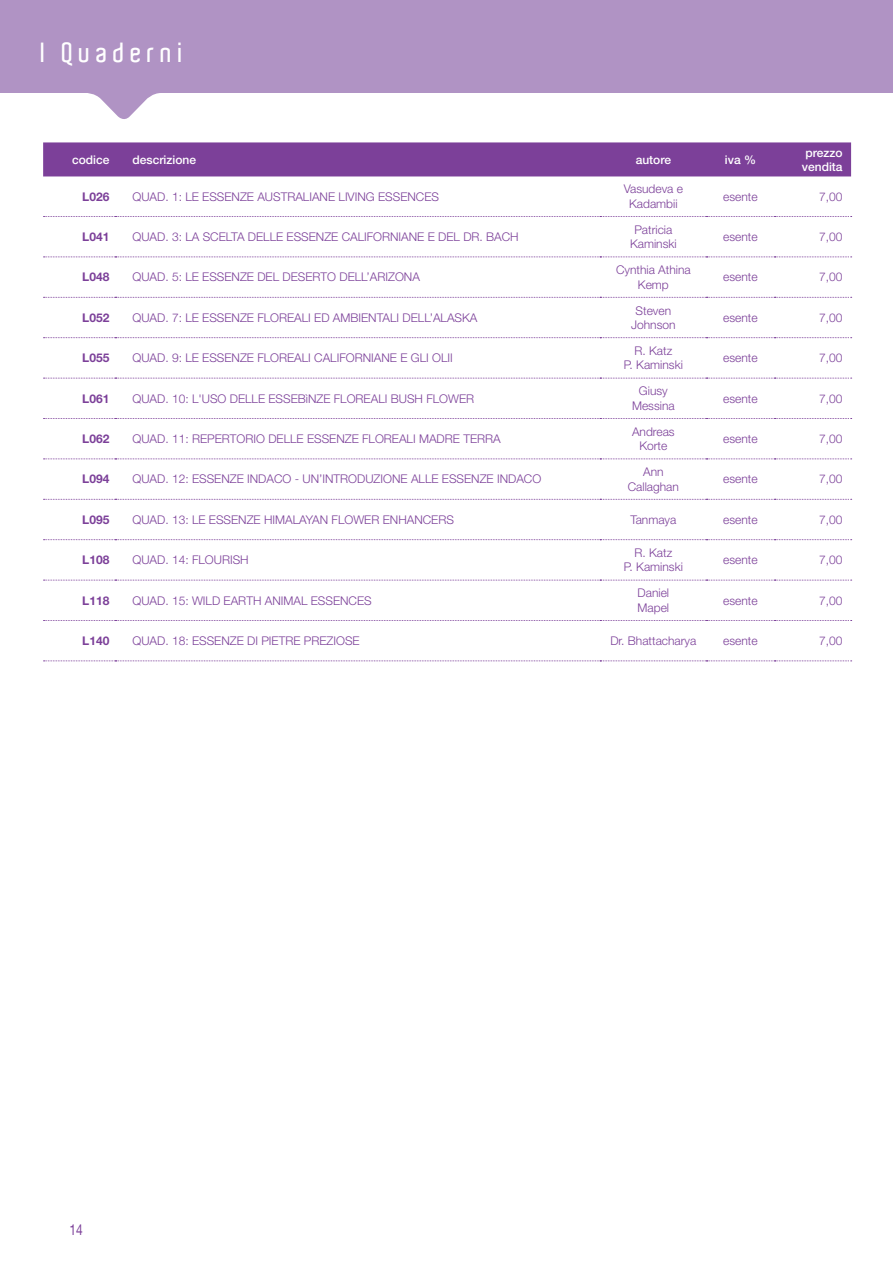
<style>
.page{position:relative;width:893px;height:1263px;background:#fff}
.page>*{position:absolute;margin:0;border:0;box-sizing:border-box;transform-origin:0 0}
.t1{font:600 27px "Aldo";letter-spacing:.2em;color:#fff}
.t2{font:15px "Helvetica Neue LT Std";color:#7c4099;scale:.8 1}
.t3{font:300 12px/14.4px "Helvetica Neue LT Std";color:#7c4099;text-align:center}
.t4{font:700 12px "Helvetica Neue LT Std";color:#7c4099}
.t5{font:500 12px "Helvetica Neue LT Std";color:#fff}
</style>
<div class="page">
<svg style="left:0;top:0;width:893px;height:119px;fill:#b093c4"></svg>
<div style="left:43px;top:142px;width:808px;height:34px;background:#7c4099"></div>
<svg style="left:44px;top:216px;width:808px;height:1px"></svg>
<svg style="left:44px;top:257px;width:808px;height:1px"></svg>
<svg style="left:44px;top:297px;width:808px;height:1px"></svg>
<svg style="left:44px;top:337px;width:808px;height:1px"></svg>
<svg style="left:44px;top:378px;width:808px;height:1px"></svg>
<svg style="left:44px;top:418px;width:808px;height:1px"></svg>
<svg style="left:44px;top:458px;width:808px;height:1px"></svg>
<svg style="left:44px;top:499px;width:808px;height:1px"></svg>
<svg style="left:44px;top:539px;width:808px;height:1px"></svg>
<svg style="left:44px;top:580px;width:808px;height:1px"></svg>
<svg style="left:44px;top:620px;width:808px;height:1px"></svg>
<svg style="left:44px;top:660px;width:808px;height:1px"></svg>
<p class="t1" style="left:41px;top:37px;width:144px">I Quaderni</p>
<p class="t5" style="left:72px;top:152px;width:39px">codice</p>
<p class="t5" style="left:132px;top:152px;width:65px">descrizione</p>
<p class="t5" style="left:636px;top:152px;width:37px">autore</p>
<p class="t5" style="left:725px;top:152px;width:33px">iva %</p>
<p class="t5" style="left:805px;top:145px;width:39px">prezzo</p>
<p class="t5" style="left:802px;top:160px;width:42px">vendita</p>
<p class="t4" style="left:82px;top:189px;width:29px">L026</p>
<p class="t3" style="left:132px;top:189px;width:308px">QUAD. 1: LE ESSENZE AUSTRALIANE LIVING ESSENCES</p>
<p class="t4" style="left:82px;top:229px;width:29px">L041</p>
<p class="t3" style="left:132px;top:229px;width:388px">QUAD. 3: LA SCELTA DELLE ESSENZE CALIFORNIANE E DEL DR. BACH</p>
<p class="t3" style="left:624px;top:182px;width:61px">Vasudeva e</p>
<p class="t3" style="left:629px;top:196px;width:50px">Kadambii</p>
<p class="t3" style="left:634px;top:222px;width:40px">Patricia</p>
<p class="t3" style="left:630px;top:236px;width:48px">Kaminski</p>
<p class="t3" style="left:723px;top:189px;width:36px">esente</p>
<p class="t3" style="left:819px;top:189px;width:25px">7,00</p>
<p class="t3" style="left:723px;top:229px;width:36px">esente</p>
<p class="t3" style="left:819px;top:229px;width:25px">7,00</p>
<p class="t4" style="left:82px;top:270px;width:29px">L048</p>
<p class="t3" style="left:132px;top:270px;width:289px">QUAD. 5: LE ESSENZE DEL DESERTO DELL’ARIZONA</p>
<p class="t3" style="left:616px;top:262px;width:76px">Cynthia Athina<br>Kemp</p>
<p class="t3" style="left:723px;top:270px;width:36px">esente</p>
<p class="t3" style="left:819px;top:270px;width:25px">7,00</p>
<p class="t4" style="left:82px;top:310px;width:29px">L052</p>
<p class="t3" style="left:132px;top:310px;width:347px">QUAD. 7: LE ESSENZE FLOREALI ED AMBIENTALI DELL’ALASKA</p>
<p class="t3" style="left:636px;top:303px;width:37px">Steven</p>
<p class="t3" style="left:631px;top:317px;width:46px">Johnson</p>
<p class="t3" style="left:723px;top:310px;width:36px">esente</p>
<p class="t3" style="left:819px;top:310px;width:25px">7,00</p>
<p class="t4" style="left:82px;top:350px;width:29px">L055</p>
<p class="t3" style="left:132px;top:350px;width:322px">QUAD. 9: LE ESSENZE FLOREALI CALIFORNIANE E GLI OLII</p>
<p class="t3" style="left:634px;top:343px;width:39px">R. Katz</p>
<p class="t3" style="left:624px;top:358px;width:61px">P. Kaminski</p>
<p class="t3" style="left:723px;top:350px;width:36px">esente</p>
<p class="t3" style="left:819px;top:350px;width:25px">7,00</p>
<p class="t4" style="left:82px;top:391px;width:29px">L061</p>
<p class="t3" style="left:132px;top:391px;width:343px">QUAD. 10: L'USO DELLE ESSEBìNZE FLOREALI BUSH FLOWER</p>
<p class="t3" style="left:639px;top:384px;width:30px">Giusy</p>
<p class="t3" style="left:632px;top:398px;width:44px">Messina</p>
<p class="t3" style="left:723px;top:391px;width:36px">esente</p>
<p class="t3" style="left:819px;top:391px;width:25px">7,00</p>
<p class="t4" style="left:82px;top:431px;width:29px">L062</p>
<p class="t3" style="left:132px;top:431px;width:370px">QUAD. 11: REPERTORIO DELLE ESSENZE FLOREALI MADRE TERRA</p>
<p class="t3" style="left:632px;top:424px;width:44px">Andreas</p>
<p class="t3" style="left:639px;top:438px;width:30px">Korte</p>
<p class="t3" style="left:723px;top:431px;width:36px">esente</p>
<p class="t3" style="left:819px;top:431px;width:25px">7,00</p>
<p class="t4" style="left:82px;top:472px;width:29px">L094</p>
<p class="t3" style="left:132px;top:472px;width:410px">QUAD. 12: ESSENZE INDACO - UN’INTRODUZIONE ALLE ESSENZE INDACO</p>
<p class="t3" style="left:643px;top:464px;width:22px">Ann</p>
<p class="t3" style="left:628px;top:479px;width:53px">Callaghan</p>
<p class="t3" style="left:723px;top:472px;width:36px">esente</p>
<p class="t3" style="left:819px;top:472px;width:25px">7,00</p>
<p class="t4" style="left:82px;top:512px;width:29px">L095</p>
<p class="t3" style="left:132px;top:512px;width:323px">QUAD. 13: LE ESSENZE HIMALAYAN FLOWER ENHANCERS</p>
<p class="t3" style="left:630px;top:512px;width:48px">Tanmaya</p>
<p class="t3" style="left:723px;top:512px;width:36px">esente</p>
<p class="t3" style="left:819px;top:512px;width:25px">7,00</p>
<p class="t4" style="left:82px;top:552px;width:29px">L108</p>
<p class="t3" style="left:132px;top:552px;width:118px">QUAD. 14: FLOURISH</p>
<p class="t3" style="left:634px;top:545px;width:39px">R. Katz</p>
<p class="t3" style="left:624px;top:560px;width:61px">P. Kaminski</p>
<p class="t3" style="left:723px;top:552px;width:36px">esente</p>
<p class="t3" style="left:819px;top:552px;width:25px">7,00</p>
<p class="t4" style="left:82px;top:593px;width:29px">L118</p>
<p class="t3" style="left:132px;top:593px;width:241px">QUAD. 15: WILD EARTH ANIMAL ESSENCES</p>
<p class="t3" style="left:638px;top:586px;width:33px">Daniel</p>
<p class="t3" style="left:638px;top:600px;width:33px">Mapel</p>
<p class="t3" style="left:723px;top:593px;width:36px">esente</p>
<p class="t3" style="left:819px;top:593px;width:25px">7,00</p>
<p class="t4" style="left:82px;top:633px;width:29px">L140</p>
<p class="t3" style="left:132px;top:633px;width:229px">QUAD. 18: ESSENZE DI PIETRE PREZIOSE</p>
<p class="t3" style="left:610px;top:633px;width:88px">Dr. Bhattacharya</p>
<p class="t3" style="left:723px;top:633px;width:36px">esente</p>
<p class="t3" style="left:819px;top:633px;width:25px">7,00</p>
<p class="t2" style="left:69px;top:1221px;width:18px">14</p>
</div>
